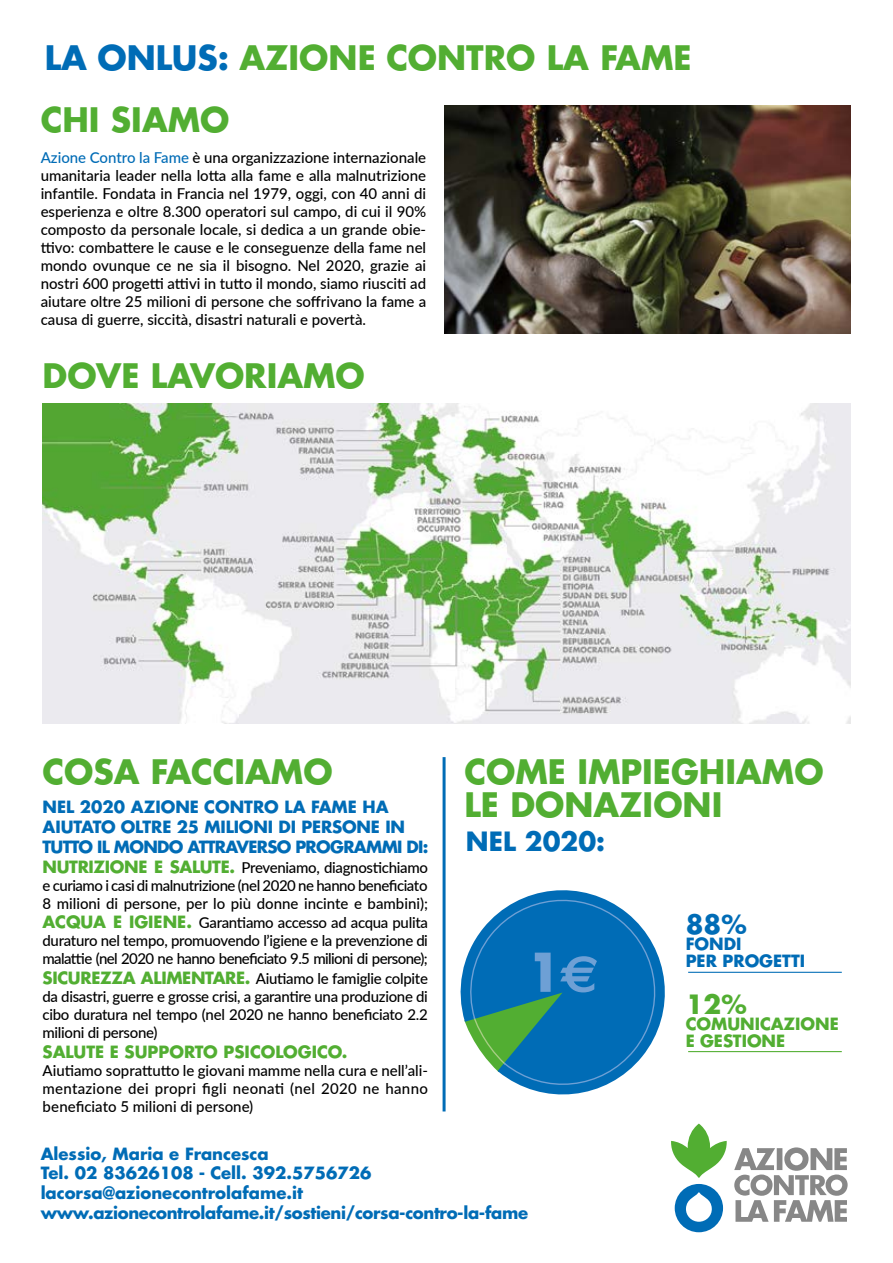
<style>
.page{position:relative;width:893px;height:1263px;background:#fff}
.page>*{position:absolute;margin:0;border:0;box-sizing:border-box;transform-origin:0 0}
.t1{font:700 52.05px "Futura LT Pro";color:#6ea0d5}
.t2{font:700 33px/33px "Futura LT Pro";color:#52ae32}
.t3{font:700 25.95px "Futura LT Pro";color:#006cb6}
.t4{font:700 25.95px "Futura LT Pro";color:#52ae32}
.t5{font:700 16.5px/19.8px "Futura LT Pro";letter-spacing:-.01em;color:#006cb6}
.t6{font:700 16.5px/16.5px "Futura LT Pro";color:#52ae32}
.t7{font:500 15px/18px "Lato";color:#000;text-align:justify}
.s1{color:#006cb6}
.s2{font-family:"Futura LT Pro";font-weight:700;font-size:16.5px;color:#52ae32}
.s3{font-family:"Euro Sans"}
</style>
<div class="page">
<img style="left:444px;top:105px;width:406px;height:229px">
<svg style="left:675px;top:1184px;width:48px;height:48px"></svg>
<svg style="left:671px;top:1123px;width:56px;height:55px"></svg>
<svg style="left:734px;top:1147px;width:114px;height:75px"></svg>
<img style="left:43px;top:404px;width:807px;height:320px">
<hr style="left:443px;top:757px;width:3px;height:354px;background:#006cb6">
<hr style="left:688px;top:972px;width:154px;height:1px;background:#006cb6">
<hr style="left:688px;top:1051px;width:154px;height:1px;background:#52ae32">
<svg style="left:464px;top:890px;width:201px;height:205px"></svg>
<h2 class="t2" style="left:45px;top:40px;width:648px"><span class="s1">LA ONLUS:</span> AZIONE CONTRO LA FAME</h2>
<h2 class="t2" style="left:41px;top:102px;width:190px">CHI SIAMO</h2>
<p class="t7" style="left:41px;top:148px;width:387px"><span class="s1">Azione Contro la Fame</span> è una organizzazione internazionale umanitaria leader nella lotta alla fame e alla malnutrizione infantile. Fondata in Francia nel 1979, oggi, con 40 anni di esperienza e oltre 8.300 operatori sul campo, di cui il 90% composto da personale locale, si dedica a un grande obie&shy;ttivo: combattere le cause e le conseguenze della fame nel mondo ovunque ce ne sia il bisogno. Nel 2020, grazie ai nostri 600 progetti attivi in tutto il mondo, siamo riusciti ad aiutare oltre 25 milioni di persone che soffrivano la fame a causa di guerre, siccità, disastri naturali e povertà.</p>
<h2 class="t2" style="left:43px;top:358px;width:324px">DOVE LAVORIAMO</h2>
<h2 class="t2" style="left:43px;top:754px;width:292px">COSA FACCIAMO</h2>
<p class="t5" style="left:43px;top:796px;width:388px">NEL 2020 AZIONE CONTRO LA FAME HA<br>AIUTATO OLTRE 25 MILIONI DI PERSONE IN<br>TUTTO IL MONDO ATTRAVERSO PROGRAMMI DI:</p>
<p class="t7" style="left:43px;top:857px;width:387px"><span class="s2">NUTRIZIONE E SALUTE.</span> Preveniamo, diagnostichiamo e curiamo i casi di malnutrizione (nel 2020 ne hanno beneficiato 8 milioni di persone, per lo più donne incinte e bambini);</p>
<p class="t7" style="left:43px;top:913px;width:387px"><span class="s2">ACQUA E IGIENE.</span> Garantiamo accesso ad acqua pulita duraturo nel tempo, promuovendo l’igiene e la prevenzione di malattie (nel 2020 ne hanno beneficiato 9.5 milioni di persone);</p>
<p class="t7" style="left:43px;top:969px;width:387px"><span class="s2">SICUREZZA ALIMENTARE.</span> Aiutiamo le famiglie colpite da disastri, guerre e grosse crisi, a garantire una produzione di cibo duratura nel tempo (nel 2020 ne hanno beneficiato 2.2 milioni di persone)</p>
<p class="t6" style="left:43px;top:1043px;width:307px">SALUTE E SUPPORTO PSICOLOGICO.</p>
<p class="t7" style="left:43px;top:1061px;width:387px">Aiutiamo soprattutto le giovani mamme nella cura e nell’ali&shy;mentazione dei propri figli neonati (nel 2020 ne hanno beneficiato 5 milioni di persone)</p>
<h2 class="t2" style="left:465px;top:754px;width:361px">COME IMPIEGHIAMO<br>LE DONAZIONI</h2>
<h3 class="t3" style="left:466px;top:821px;width:141px">NEL 2020:</h3>
<h1 class="t1" style="left:526px;top:932px;width:74px">1<span class="s3">E</span></h1>
<h3 class="t3" style="left:686px;top:904px;width:62px">88%</h3>
<p class="t5" style="left:686px;top:935px;width:121px;line-height:16.5px">FONDI<br>PER PROGETTI</p>
<h3 class="t4" style="left:686px;top:984px;width:62px">12%</h3>
<p class="t6" style="left:686px;top:1015px;width:155px">COMUNICAZIONE<br>E GESTIONE</p>
<p class="t5" style="left:41px;top:1143px;width:489px">Alessio, Maria e Francesca<br>Tel. 02 83626108 - Cell. 392.5756726 lacorsa@azionecontrolafame.it www.azionecontrolafame.it/sostieni/corsa-contro-la-fame</p>
</div>
